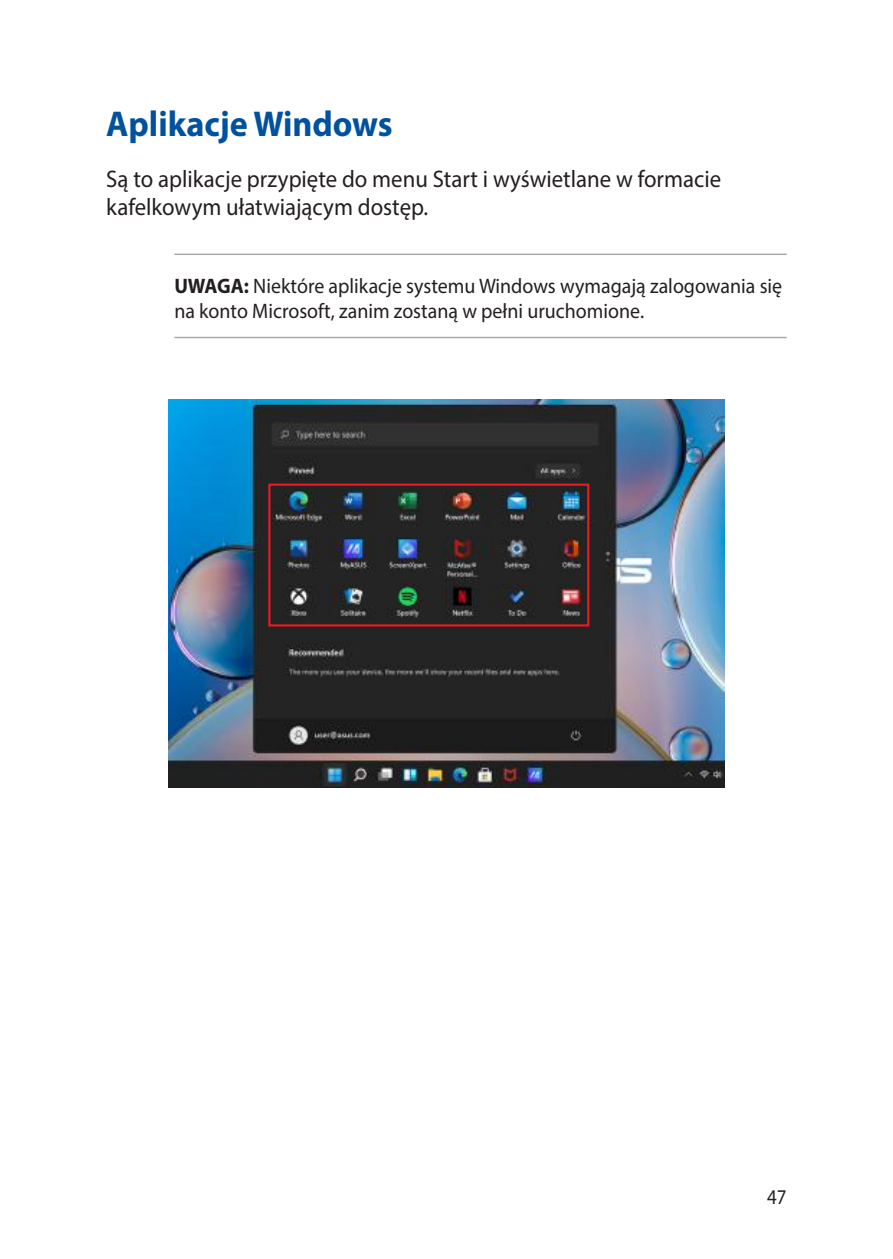
<style>
.page{position:relative;width:893px;height:1259px;background:#fff}
.page>*{position:absolute;margin:0;border:0;box-sizing:border-box;transform-origin:0 0}
.t1{font:700 36px "Myriad Pro";color:#00519e;scale:.95 1}
.t2{font:24px/28.8px "Myriad Pro";color:#241f1f;scale:.95 1}
.t3{font:21px/25.2px "Myriad Pro";color:#241f1f;scale:.95 1}
.t4{font:21px "Myriad Pro";color:#241f1f;scale:.9 1}
.s1{font-weight:700}
</style>
<div class="page">
<hr style="left:174px;top:253px;width:613px;height:2px;background:#aaaaac">
<hr style="left:174px;top:337px;width:613px;height:1px;background:#aaaaac">
<img style="left:168px;top:400px;width:557px;height:387px">
<div style="left:268px;top:483px;width:321px;height:143px;border:2px solid #ef1923"></div>
<h1 class="t1" style="left:106px;top:101px;width:303px">Aplikacje Windows</h1>
<p class="t2" style="left:106px;top:164px;width:649px">Są to aplikacje przypięte do menu Start i wyświetlane w formacie kafelkowym ułatwiającym dostęp.</p>
<p class="t3" style="left:174px;top:273px;width:641px"><span class="s1">UWAGA:</span> Niektóre aplikacje systemu Windows wymagają zalogowania się na konto Microsoft, zanim zostaną w pełni uruchomione.</p>
<p class="t4" style="left:767px;top:1184px;width:23px">47</p>
</div>
